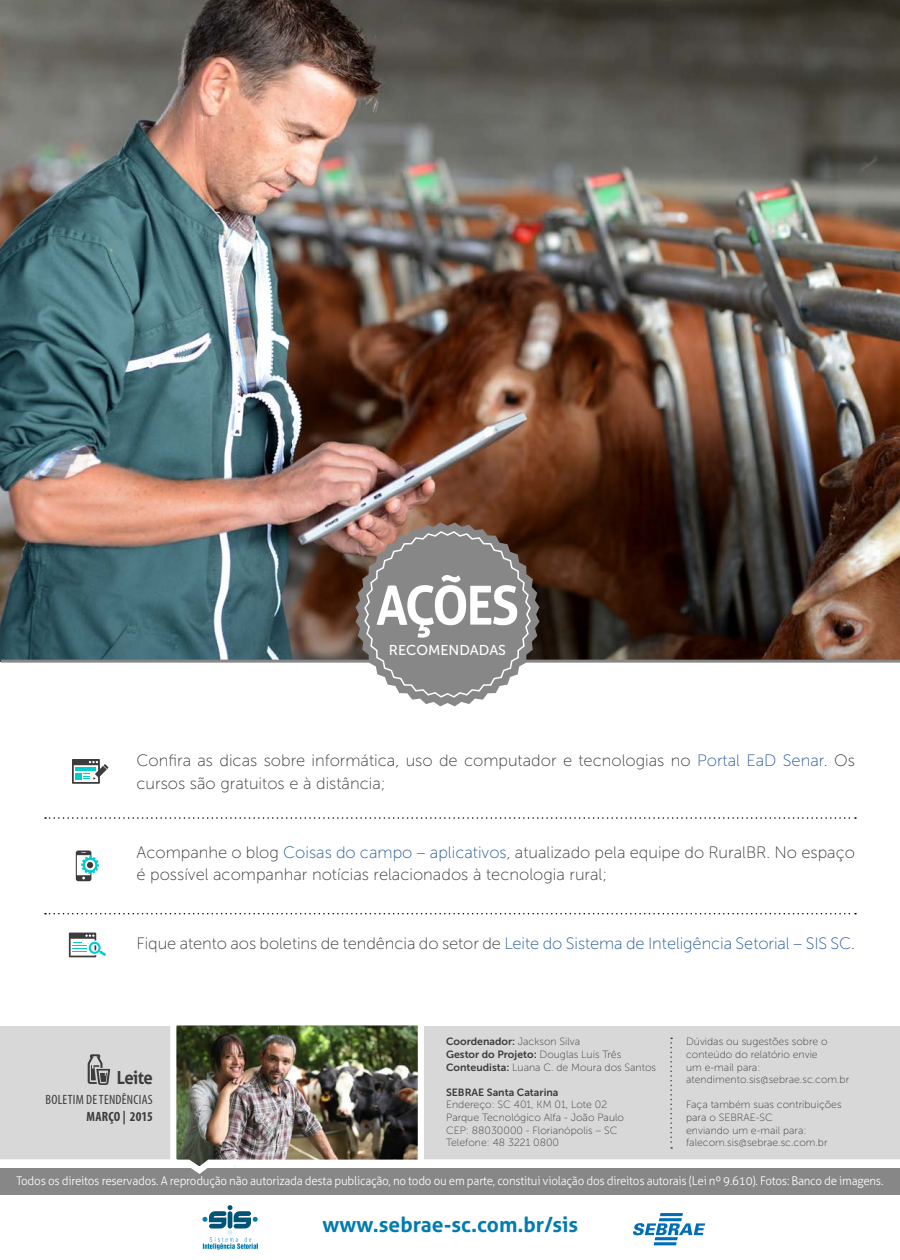
<style>
.page{position:relative;width:900px;height:1260px;background:#fff}
.page>*{position:absolute;margin:0;border:0;box-sizing:border-box;transform-origin:0 0}
.t1{font:700 54px "Aller";letter-spacing:-.055em;color:#fff;scale:.93 1}
.t2{font:700 21px "Aller";color:#007cb0}
.t3{font:700 18px "Aller";letter-spacing:-.04em;color:#3c3c3e;scale:.93 1}
.t4{font:16.5px/22.8px "Museo Sans 100";color:#3c3c3b}
.t5{font:14.25px "Museo Sans 500";color:#fff}
.t6{font:condensed 13.5px "Myriad Pro";letter-spacing:.02em;color:#3c3c3e}
.t7{font:700 condensed 13.5px "Myriad Pro";letter-spacing:.01em;color:#3c3c3e}
.t8{font:300 12px "Aller";letter-spacing:-.02em;color:#fff}
.t9{font:10.5px/12.6px "Museo Sans 100";color:#3c3c3b}
.t10{font:10.5px/12.6px "Museo Sans 700";color:#3c3c3b}
.s1{color:#275b9b}
.s2{font-family:"Museo Sans 100"}
.s3{font-family:"Museo Sans 700"}
</style>
<div class="page">
<div style="left:0;top:1026px;width:900px;height:134px;background:#d8d8d8"></div>
<svg style="left:88px;top:1054px;width:22px;height:31px"></svg>
<div style="left:0;top:1168px;width:900px;height:27px;background:#878787"></div>
<svg style="left:633px;top:1213px;width:72px;height:32px"></svg>
<svg style="left:202px;top:1205px;width:56px;height:45px"></svg>
<svg style="left:670px;top:1038px;width:2px;height:111px"></svg>
<img style="left:167px;top:1025px;width:260px;height:149px">
<img style="left:1px;top:0;width:898px;height:660px">
<hr style="left:1px;top:660px;width:899px;height:3px;background:#878787">
<svg style="left:45px;top:817px;width:811px;height:2px"></svg>
<svg style="left:45px;top:913px;width:811px;height:1px"></svg>
<svg style="left:356px;top:522px;width:184px;height:184px;background:#928c8a"></svg>
<svg style="left:72px;top:759px;width:36px;height:25px"></svg>
<svg style="left:76px;top:851px;width:23px;height:30px"></svg>
<svg style="left:69px;top:933px;width:37px;height:24px"></svg>
<h1 class="t1" style="left:376px;top:572px;width:155px">AÇÕES</h1>
<p class="t5" style="left:389px;top:642px;width:119px">RECOMENDADAS</p>
<p class="t4" style="left:136px;top:750px;width:720px">Confira as dicas sobre informática, uso de computador e tecnologias no <span class="s1">Portal EaD Senar</span>. Os cursos são gratuitos e à distância;</p>
<p class="t4" style="left:136px;top:841px;width:720px">Acompanhe o blog <span class="s1">Coisas do campo – aplicativos</span>, atualizado pela equipe do RuralBR. No espaço é possível acompanhar notícias relacionados à tecnologia rural;</p>
<p class="t4" style="left:136px;top:932px;width:720px">Fique atento aos boletins de tendência do setor de <span class="s1">Leite do Sistema de Inteligência Setorial – SIS SC</span>.</p>
<p class="t3" style="left:117px;top:1067px;width:40px">Leite</p>
<p class="t6" style="left:46px;top:1092px;width:109px">BOLETIM DE TENDÊNCIAS</p>
<p class="t7" style="left:87px;top:1108px;width:68px">MARÇO | 2015</p>
<p class="t10" style="left:446px;top:1036px;width:177px">Coordenador: <span class="s2">Jackson Silva<br></span>Gestor do Projeto: <span class="s2">Douglas Luís Três</span></p>
<p class="t9" style="left:446px;top:1061px;width:212px"><span class="s3">Conteudista:</span> Luana C. de Moura dos Santos</p>
<p class="t10" style="left:446px;top:1086px;width:114px">SEBRAE Santa Catarina</p>
<p class="t9" style="left:446px;top:1099px;width:179px">Endereço: SC 401, KM 01, Lote 02<br>Parque Tecnológico Alfa - João Paulo<br>CEP: 88030000 - Florianópolis – SC<br>Telefone: 48 3221 0800</p>
<p class="t9" style="left:686px;top:1036px;width:165px">Dúvidas ou sugestões sobre o conteúdo do relatório envie<br>um e-mail para: atendimento.sis@sebrae.sc.com.br</p>
<p class="t9" style="left:686px;top:1099px;width:157px">Faça também suas contribuições para o SEBRAE-SC<br>enviando um e-mail para: falecom.sis@sebrae.sc.com.br</p>
<p class="t8" style="left:16px;top:1173px;width:868px">Todos os direitos reservados. A reprodução não autorizada desta publicação, no todo ou em parte, constitui violação dos direitos autorais (Lei nº 9.610). Fotos: Banco de imagens.</p>
<p class="t2" style="left:323px;top:1212px;width:257px">www.sebrae-sc.com.br/sis</p>
</div>
